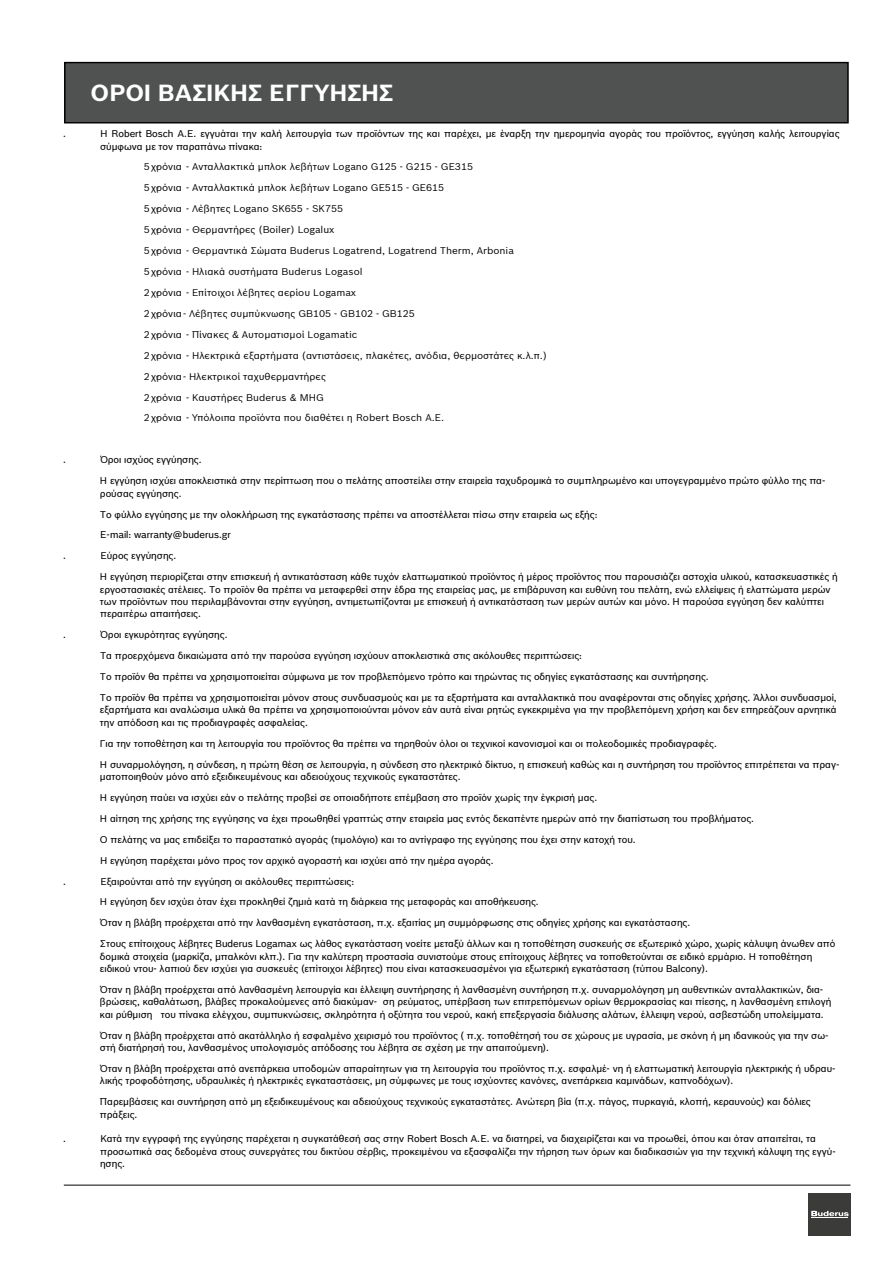
<style>
.page{position:relative;width:893px;height:1263px;background:#fff}
.page>*{position:absolute;margin:0;border:0;box-sizing:border-box;transform-origin:0 0}
.t1{font:700 22.8px "Bosch Office Sans";color:#fff;scale:1.05 1}
.t2{font:9.6px/21px "Bosch Office Sans";color:#000;scale:1.05 1}
.t3{font:9.6px/20.9px "Bosch Sans";color:#000;scale:1.05 1}
</style>
<div class="page">
<hr style="left:64px;top:1185px;width:786px;height:1px;background:#000">
<div style="left:808px;top:1193px;width:42px;height:43px;background:#3b3b3a"></div>
<hr style="left:811px;top:1217px;width:37px;height:1px;background:#fff">
<svg style="left:811px;top:1211px;width:38px;height:5px"></svg>
<div style="left:65px;top:63px;width:783px;height:60px;background:#4f5250"></div>
<div style="left:64px;top:62px;width:785px;height:61px;border:1px solid #000"></div>
<h1 class="t1" style="left:91px;top:75px;width:290px">ΟΡΟΙ ΒΑΣΙΚΗΣ ΕΓΓΥΗΣΗΣ</h1>
<p class="t2" style="left:58px;top:123px;width:9px">1.</p>
<p class="t2" style="left:100px;top:127px;width:706px;line-height:12.5px">H Robert Bosch Α.Ε. εγγυάται την καλή λειτουργία των προϊόντων της και παρέχει, με έναρξη την ημερομηνία αγοράς του προϊόντος, εγγύηση καλής λειτουργίας σύμφωνα με τον παραπάνω πίνακα:</p>
<p class="t3" style="left:144px;top:156px;width:315px">5 χρόνια Ανταλλακτικά μπλοκ λεβήτων Logano G125 - G215 - GE315</p>
<p class="t3" style="left:144px;top:156px;width:288px;text-indent:42px">-<br>5 χρόνια Ανταλλακτικά μπλοκ λεβήτων Logano GE515 - GE615</p>
<p class="t3" style="left:156px;top:156px;width:4px">-</p>
<p class="t3" style="left:144px;top:177px;width:191px;text-indent:42px">-<br>5 χρόνια Λέβητες Logano SK655 - SK755</p>
<p class="t3" style="left:156px;top:177px;width:4px">-</p>
<p class="t3" style="left:144px;top:198px;width:183px;text-indent:42px">-<br>5 χρόνια Θερμαντήρες (Boiler) Logalux</p>
<p class="t3" style="left:156px;top:198px;width:4px">-</p>
<p class="t3" style="left:144px;top:219px;width:354px;text-indent:42px">-<br>5 χρόνια Θερμαντικά Σώματα Buderus Logatrend, Logatrend Therm, Arbonia</p>
<p class="t3" style="left:156px;top:219px;width:4px">-</p>
<p class="t3" style="left:144px;top:239px;width:210px;text-indent:42px">-<br>5 χρόνια Ηλιακά συστήματα Buderus Logasol</p>
<p class="t3" style="left:156px;top:239px;width:4px">-</p>
<p class="t3" style="left:144px;top:260px;width:204px;text-indent:42px">-<br>2 χρόνια Επίτοιχοι λέβητες αερίου Logamax</p>
<p class="t3" style="left:156px;top:260px;width:4px">-</p>
<p class="t3" style="left:144px;top:281px;width:260px;text-indent:42px">-<br>2 χρόνια Λέβητες συμπύκνωσης GB105 - GB102 - GB125</p>
<p class="t3" style="left:156px;top:281px;width:4px">-</p>
<p class="t3" style="left:144px;top:302px;width:205px;text-indent:39px">-<br>2 χρόνια Πίνακες &amp; Αυτοματισμοί Logamatic</p>
<p class="t3" style="left:156px;top:302px;width:4px">-</p>
<p class="t3" style="left:144px;top:323px;width:385px;text-indent:42px">-<br>2 χρόνια Ηλεκτρικά εξαρτήματα (αντιστάσεις, πλακέτες, ανόδια, θερμοστάτες κ.λ.π.)</p>
<p class="t3" style="left:156px;top:323px;width:4px">-</p>
<p class="t3" style="left:144px;top:344px;width:175px;text-indent:42px">-<br>2 χρόνια Ηλεκτρικοί ταχυθερμαντήρες</p>
<p class="t3" style="left:156px;top:344px;width:4px">-</p>
<p class="t3" style="left:144px;top:365px;width:173px;text-indent:39px">-<br>2 χρόνια Καυστήρες Buderus &amp; MHG</p>
<p class="t3" style="left:156px;top:365px;width:4px">-</p>
<p class="t3" style="left:144px;top:386px;width:287px;text-indent:42px">-<br>2 χρόνια Υπόλοιπα προϊόντα που διαθέτει η Robert Bosch Α.Ε.</p>
<p class="t3" style="left:156px;top:386px;width:4px">-</p>
<p class="t3" style="left:156px;top:407px;width:4px">-</p>
<p class="t3" style="left:186px;top:407px;width:4px">-</p>
<p class="t2" style="left:58px;top:449px;width:9px">2.</p>
<p class="t2" style="left:100px;top:449px;width:692px">Όροι ισχύος εγγύησης.<br>Η εγγύηση ισχύει αποκλειστικά στην περίπτωση που ο πελάτης αποστείλει στην εταιρεία ταχυδρομικά το συμπληρωμένο και υπογεγραμμένο πρώτο φύλλο της πα-</p>
<p class="t2" style="left:100px;top:482px;width:475px">ρούσας εγγύησης.<br>To φύλλο εγγύησης με την ολοκλήρωση της εγκατάστασης πρέπει να αποστέλλεται πίσω στην εταιρεία ως εξής:<br>E-mail: warranty@buderus.gr</p>
<p class="t2" style="left:58px;top:545px;width:10px">3.</p>
<p class="t2" style="left:100px;top:545px;width:704px">Εύρος εγγύησης.<br>Η εγγύηση περιορίζεται στην επισκευή ή αντικατάσταση κάθε τυχόν ελαττωματικού προϊόντος ή μέρος προϊόντος που παρουσιάζει αστοχία υλικού, κατασκευαστικές ή</p>
<p class="t2" style="left:100px;top:583px;width:697px;line-height:12.3px">εργοστασιακές ατέλειες. Το προϊόν θα πρέπει να μεταφερθεί στην έδρα της εταιρείας μας, με επιβάρυνση και ευθύνη του πελάτη, ενώ ελλείψεις ή ελαττώματα μερών των προϊόντων που περιλαμβάνονται στην εγγύηση, αντιμετωπίζονται με επισκευή ή αντικατάσταση των μερών αυτών και μόνο. Η παρούσα εγγύηση δεν καλύπτει περαιτέρω απαιτήσεις.</p>
<p class="t2" style="left:58px;top:624px;width:9px">4.</p>
<p class="t2" style="left:100px;top:624px;width:703px">Όροι εγκυρότητας εγγύησης.<br>Τα προερχόμενα δικαιώματα από την παρούσα εγγύηση ισχύουν αποκλειστικά στις ακόλουθες περιπτώσεις:<br>Το προϊόν θα πρέπει να χρησιμοποιείται σύμφωνα με τον προβλεπόμενο τρόπο και τηρώντας τις οδηγίες εγκατάστασης και συντήρησης.<br>Το προϊόν θα πρέπει να χρησιμοποιείται μόνον στους συνδυασμούς και με τα εξαρτήματα και ανταλλακτικά που αναφέρονται στις οδηγίες χρήσης. Άλλοι συνδυασμοί,</p>
<p class="t2" style="left:100px;top:703px;width:703px;line-height:12.5px">εξαρτήματα και αναλώσιμα υλικά θα πρέπει να χρησιμοποιούνται μόνον εάν αυτά είναι ρητώς εγκεκριμένα για την προβλεπόμενη χρήση και δεν επηρεάζουν αρνητικά την απόδοση και τις προδιαγραφές ασφαλείας.</p>
<p class="t2" style="left:100px;top:732px;width:706px">Για την τοποθέτηση και τη λειτουργία του προϊόντος θα πρέπει να τηρηθούν όλοι οι τεχνικοί κανονισμοί και οι πολεοδομικές προδιαγραφές.<br>Η συναρμολόγηση, η σύνδεση, η πρώτη θέση σε λειτουργία, η σύνδεση στο ηλεκτρικό δίκτυο, η επισκευή καθώς και η συντήρηση του προϊόντος επιτρέπεται να πραγ-</p>
<p class="t2" style="left:100px;top:765px;width:624px">ματοποιηθούν μόνο από εξειδικευμένους και αδειούχους τεχνικούς εγκαταστάτες.<br>Η εγγύηση παύει να ισχύει εάν ο πελάτης προβεί σε οποιαδήποτε επέμβαση στο προϊόν χωρίς την έγκρισή μας.<br>Η αίτηση της χρήσης της εγγύησης να έχει προωθηθεί γραπτώς στην εταιρεία μας εντός δεκαπέντε ημερών από την διαπίστωση του προβλήματος.<br>Ο πελάτης να μας επιδείξει το παραστατικό αγοράς (τιμολόγιο) και το αντίγραφο της εγγύησης που έχει στην κατοχή του.<br>Η εγγύηση παρέχεται μόνο προς τον αρχικό αγοραστή και ισχύει από την ημέρα αγοράς.</p>
<p class="t2" style="left:58px;top:870px;width:9px">5.</p>
<p class="t2" style="left:100px;top:870px;width:702px">Εξαιρούνται από την εγγύηση οι ακόλουθες περιπτώσεις:<br>Η εγγύηση δεν ισχύει όταν έχει προκληθεί ζημιά κατά τη διάρκεια της μεταφοράς και αποθήκευσης.<br>Όταν η βλάβη προέρχεται από την λανθασμένη εγκατάσταση, π.χ. εξαιτίας μη συμμόρφωσης στις οδηγίες χρήσης και εγκατάστασης.<br>Στους επίτοιχους λέβητες Buderus Logamax ως λάθος εγκατάσταση νοείτε μεταξύ άλλων και η τοποθέτηση συσκευής σε εξωτερικό χώρο, χωρίς κάλυψη άνωθεν από</p>
<p class="t2" style="left:100px;top:949px;width:680px;line-height:12.5px">δομικά στοιχεία (μαρκίζα, μπαλκόνι κλπ.). Για την καλύτερη προστασία συνιστούμε στους επίτοιχους λέβητες να τοποθετούνται σε ειδικό ερμάριο. Η τοποθέτηση ειδικού ντου- λαπιού δεν ισχύει για συσκευές (επίτοιχοι λέβητες) που είναι κατασκευασμένοι για εξωτερική εγκατάσταση (τύπου Balcony).</p>
<p class="t2" style="left:100px;top:983px;width:698px;line-height:12.5px">Όταν η βλάβη προέρχεται από λανθασμένη λειτουργία και έλλειψη συντήρησης ή λανθασμένη συντήρηση π.χ. συναρμολόγηση μη αυθεντικών ανταλλακτικών, δια&shy;βρώσεις, καθαλάτωση, βλάβες προκαλούμενες από διακύμαν- ση ρεύματος, υπέρβαση των επιτρεπόμενων ορίων θερμοκρασίας και πίεσης, η λανθασμένη επιλογή και ρύθμιση του πίνακα ελέγχου, συμπυκνώσεις, σκληρότητα ή οξύτητα του νερού, κακή επεξεργασία διάλυσης αλάτων, έλλειψη νερού, ασβεστώδη υπολείμματα.</p>
<p class="t2" style="left:100px;top:1028px;width:695px;line-height:12.5px">Όταν η βλάβη προέρχεται από ακατάλληλο ή εσφαλμένο χειρισμό του προϊόντος ( π.χ. τοποθέτησή του σε χώρους με υγρασία, με σκόνη ή μη ιδανικούς για την σω&shy;στή διατήρησή του, λανθασμένος υπολογισμός απόδοσης του λέβητα σε σχέση με την απαιτούμενη).</p>
<p class="t2" style="left:100px;top:1062px;width:702px;line-height:12.5px">Όταν η βλάβη προέρχεται από ανεπάρκεια υποδομών απαραίτητων για τη λειτουργία του προϊόντος π.χ. εσφαλμέ- νη ή ελαττωματική λειτουργία ηλεκτρικής ή υδραυ&shy;λικής τροφοδότησης, υδραυλικές ή ηλεκτρικές εγκαταστάσεις, μη σύμφωνες με τους ισχύοντες κανόνες, ανεπάρκεια καμινάδων, καπνοδόχων).</p>
<p class="t2" style="left:100px;top:1095px;width:678px;line-height:12.3px">Παρεμβάσεις και συντήρηση από μη εξειδικευμένους και αδειούχους τεχνικούς εγκαταστάτες. Ανώτερη βία (π.χ. πάγος, πυρκαγιά, κλοπή, κεραυνούς) και δόλιες πράξεις.</p>
<p class="t2" style="left:58px;top:1128px;width:9px">6.</p>
<p class="t2" style="left:100px;top:1132px;width:702px;line-height:12.3px">Κατά την εγγραφή της εγγύησης παρέχεται η συγκατάθεσή σας στην Robert Bosch A.E. να διατηρεί, να διαχειρίζεται και να προωθεί, όπου και όταν απαιτείται, τα προσωπικά σας δεδομένα στους συνεργάτες του δικτύου σέρβις, προκειμένου να εξασφαλίζει την τήρηση των όρων και διαδικασιών για την τεχνική κάλυψη της εγγύ&shy;ησης.</p>
</div>
